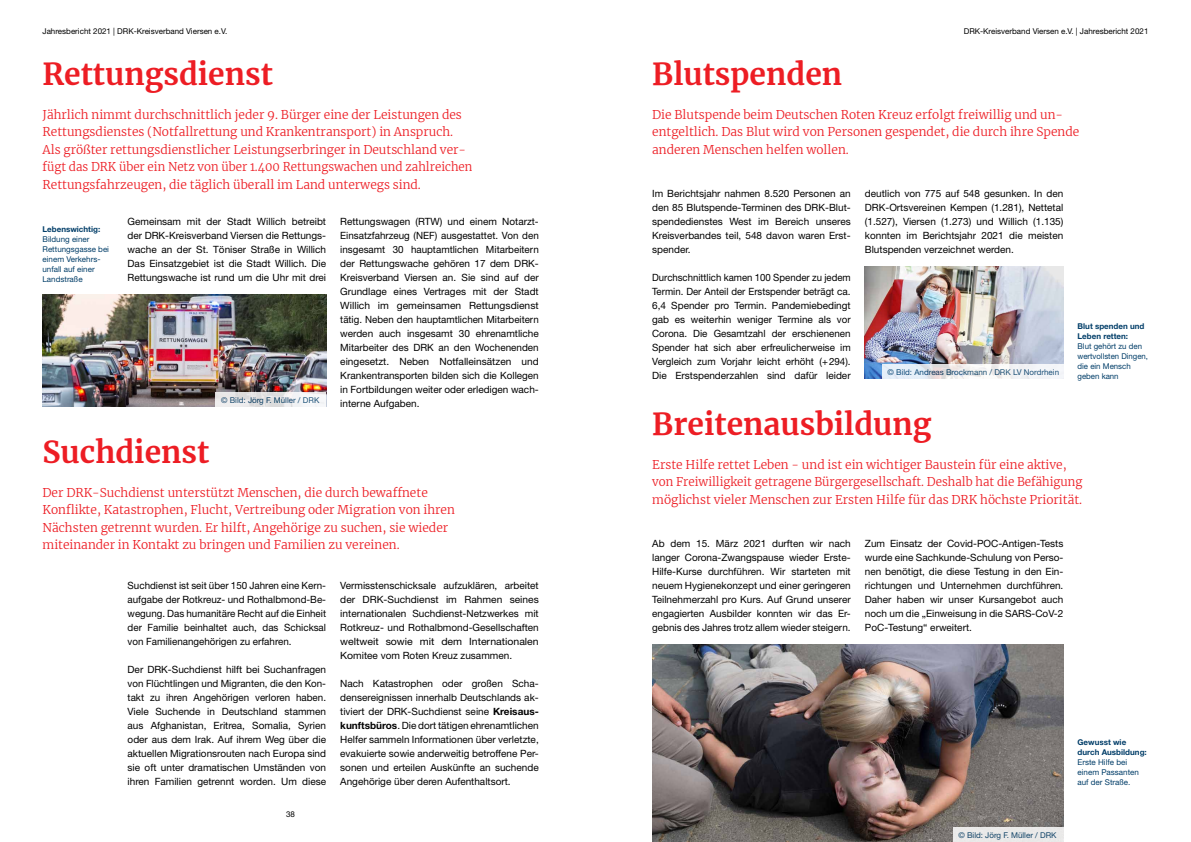
<style>
.page{position:relative;width:1191px;height:842px;background:#fff}
.page>*{position:absolute;margin:0;border:0;box-sizing:border-box;transform-origin:0 0}
.t1{font:700 30px "Merriweather";color:#ed1d24}
.t2{font:300 12px/17.5px "Merriweather";color:#ed1d24}
.t3{font:10px/14px "Helvetica Neue";color:#000;text-align:justify}
.t4{font:10px/14px "Helvetica Neue";color:#000;text-align:justify;scale:.96 1}
.t5{font:8px/10px "Helvetica Neue";color:#003d68}
.t6{font:8px "Helvetica Neue";color:#000}
.t7{font:700 8px/10px "Helvetica Neue";color:#003d68}
.s1{font-weight:700}
</style>
<div class="page">
<img style="left:865px;top:267px;width:198px;height:112px">
<img style="left:43px;top:295px;width:283px;height:112px">
<svg style="left:215px;top:393px;width:111px;height:14px"></svg>
<svg style="left:882px;top:365px;width:181px;height:14px"></svg>
<img style="left:652px;top:645px;width:411px;height:197px">
<div style="left:952px;top:828px;width:111px;height:14px;background:#eae9e8"></div>
<p class="t6" style="left:43px;top:26px;width:186px">Jahresbericht 2021 | DRK-Kreisverband Viersen e.V.</p>
<p class="t6" style="left:963px;top:26px;width:186px">DRK-Kreisverband Viersen e.V. | Jahresbericht 2021</p>
<h1 class="t1" style="left:43px;top:53px;width:232px">Rettungsdienst</h1>
<p class="t2" style="left:43px;top:105px;width:431px">Jährlich nimmt durchschnittlich jeder 9. Bürger eine der Leistungen des Rettungsdienstes (Notfallrettung und Krankentransport) in Anspruch.<br>Als größter rettungsdienstlicher Leistungserbringer in Deutschland ver&shy;fügt das DRK über ein Netz von über 1.400 Rettungswachen und zahlreichen Rettungsfahrzeugen, die täglich überall im Land unterwegs sind.</p>
<h1 class="t1" style="left:652px;top:53px;width:192px">Blutspenden</h1>
<p class="t2" style="left:652px;top:105px;width:428px">Die Blutspende beim Deutschen Roten Kreuz erfolgt freiwillig und un&shy;entgeltlich. Das Blut wird von Personen gespendet, die durch ihre Spende anderen Menschen helfen wollen.</p>
<p class="t3" style="left:865px;top:186px;width:200px">deutlich von 775 auf 548 gesunken. In den DRK-Ortsvereinen Kempen (1.281), Nettetal (1.527), Viersen (1.273) und Willich (1.135) konnten im Berichtsjahr 2021 die meisten Blutspenden verzeichnet werden.</p>
<p class="t3" style="left:652px;top:186px;width:200px">Im Berichtsjahr nahmen 8.520 Personen an den 85 Blutspende-Terminen des DRK-Blut&shy;spendedienstes West im Bereich unseres Kreisverbandes teil, 548 davon waren Erst&shy;spender.</p>
<p class="t4" style="left:652px;top:270px;width:208px">Durchschnittlich kamen 100 Spender zu jedem Termin. Der Anteil der Erstspender beträgt ca.<br>6,4 Spender pro Termin. Pandemiebedingt gab es weiterhin weniger Termine als vor Corona. Die Gesamtzahl der erschienenen Spender hat sich aber erfreulicherweise im Vergleich zum Vorjahr leicht erhöht (+294).<br>Die Erstspenderzahlen sind dafür leider</p>
<p class="t3" style="left:128px;top:214px;width:200px">Gemeinsam mit der Stadt Willich betreibt der DRK-Kreisverband Viersen die Rettungs&shy;wache an der St. Töniser Straße in Willich Das Einsatzgebiet ist die Stadt Willich. Die Rettungswache ist rund um die Uhr mit drei</p>
<p class="t3" style="left:340px;top:214px;width:200px">Rettungswagen (RTW) und einem Notarzt-Einsatzfahrzeug (NEF) ausgestattet. Von den insgesamt 30 hauptamtlichen Mitarbeitern der Rettungswache gehören 17 dem DRK-Kreisverband Viersen an. Sie sind auf der Grundlage eines Vertrages mit der Stadt Willich im gemeinsamen Rettungsdienst tätig. Neben den hauptamtlichen Mitarbeitern werden auch insgesamt 30 ehrenamtliche Mitarbeiter des DRK an den Wochenenden eingesetzt. Neben Notfalleinsätzen und Krankentransporten bilden sich die Kollegen in Fortbildungen weiter oder erledigen wach&shy;interne Aufgaben.</p>
<p class="t7" style="left:43px;top:224px;width:59px">Lebenswichtig:</p>
<p class="t5" style="left:43px;top:234px;width:68px">Bildung einer<br>Rettungsgasse bei einem Verkehrs&shy;unfall auf einer<br>Landstraße</p>
<p class="t7" style="left:1077px;top:321px;width:68px">Blut spenden und<br>Leben retten:</p>
<p class="t5" style="left:1077px;top:341px;width:72px">Blut gehört zu den wertvollsten Dingen, die ein Mensch geben kann</p>
<p class="t5" style="left:887px;top:367px;width:173px">© Bild: Andreas Brockmann / DRK LV Nordrhein</p>
<p class="t5" style="left:221px;top:395px;width:100px">© Bild: Jörg F. Müller / DRK</p>
<h1 class="t1" style="left:652px;top:403px;width:281px">Breitenausbildung</h1>
<p class="t2" style="left:652px;top:455px;width:432px">Erste Hilfe rettet Leben - und ist ein wichtiger Baustein für eine aktive, von Freiwilligkeit getragene Bürgergesellschaft. Deshalb hat die Befähigung möglichst vieler Menschen zur Ersten Hilfe für das DRK höchste Priorität.</p>
<h1 class="t1" style="left:43px;top:431px;width:168px">Suchdienst</h1>
<p class="t2" style="left:43px;top:483px;width:414px">Der DRK-Suchdienst unterstützt Menschen, die durch bewaffnete Konflikte, Katastrophen, Flucht, Vertreibung oder Migration von ihren Nächsten getrennt wurden. Er hilft, Angehörige zu suchen, sie wieder miteinander in Kontakt zu bringen und Familien zu vereinen.</p>
<p class="t3" style="left:652px;top:536px;width:200px">Ab dem 15. März 2021 durften wir nach langer Corona-Zwangspause wieder Erste-Hilfe-Kurse durchführen. Wir starteten mit neuem Hygienekonzept und einer geringeren Teilnehmerzahl pro Kurs. Auf Grund unserer engagierten Ausbilder konnten wir das Er&shy;gebnis des Jahres trotz allem wieder steigern.</p>
<p class="t3" style="left:865px;top:536px;width:200px">Zum Einsatz der Covid-POC-Antigen-Tests wurde eine Sachkunde-Schulung von Perso&shy;nen benötigt, die diese Testung in den Ein&shy;richtungen und Unternehmen durchführen.<br>Daher haben wir unser Kursangebot auch noch um die „Einweisung in die SARS-CoV-2<br>PoC-Testung“ erweitert.</p>
<p class="t3" style="left:128px;top:578px;width:200px">Suchdienst ist seit über 150 Jahren eine Kern&shy;aufgabe der Rotkreuz- und Rothalbmond-Be&shy;wegung. Das humanitäre Recht auf die Einheit der Familie beinhaltet auch, das Schicksal von Familienangehörigen zu erfahren.</p>
<p class="t3" style="left:128px;top:662px;width:200px">Der DRK-Suchdienst hilft bei Suchanfragen von Flüchtlingen und Migranten, die den Kon&shy;takt zu ihren Angehörigen verloren haben.<br>Viele Suchende in Deutschland stammen aus Afghanistan, Eritrea, Somalia, Syrien oder aus dem Irak. Auf ihrem Weg über die aktuellen Migrationsrouten nach Europa sind sie oft unter dramatischen Umständen von ihren Familien getrennt worden. Um diese</p>
<p class="t3" style="left:340px;top:578px;width:200px">Vermisstenschicksale aufzuklären, arbeitet der DRK-Suchdienst im Rahmen seines internationalen Suchdienst-Netzwerkes mit Rotkreuz- und Rothalbmond-Gesellschaften weltweit sowie mit dem Internationalen Komitee vom Roten Kreuz zusammen.</p>
<p class="t3" style="left:340px;top:676px;width:200px">Nach Katastrophen oder großen Scha&shy;densereignissen innerhalb Deutschlands ak&shy;tiviert der DRK-Suchdienst seine <span class="s1">Kreisaus&shy;kunftsbüros</span>. Die dort tätigen ehrenamtlichen Helfer sammeln Informationen über verletzte, evakuierte sowie anderweitig betroffene Per&shy;sonen und erteilen Auskünfte an suchende Angehörige über deren Aufenthaltsort.</p>
<p class="t7" style="left:1077px;top:737px;width:71px">Gewusst wie durch Ausbildung:</p>
<p class="t5" style="left:1077px;top:757px;width:63px">Erste Hilfe bei einem Passanten auf der Straße.</p>
<p class="t6" style="left:286px;top:809px;width:10px">38</p>
<p class="t5" style="left:958px;top:830px;width:100px">© Bild: Jörg F. Müller / DRK</p>
</div>
